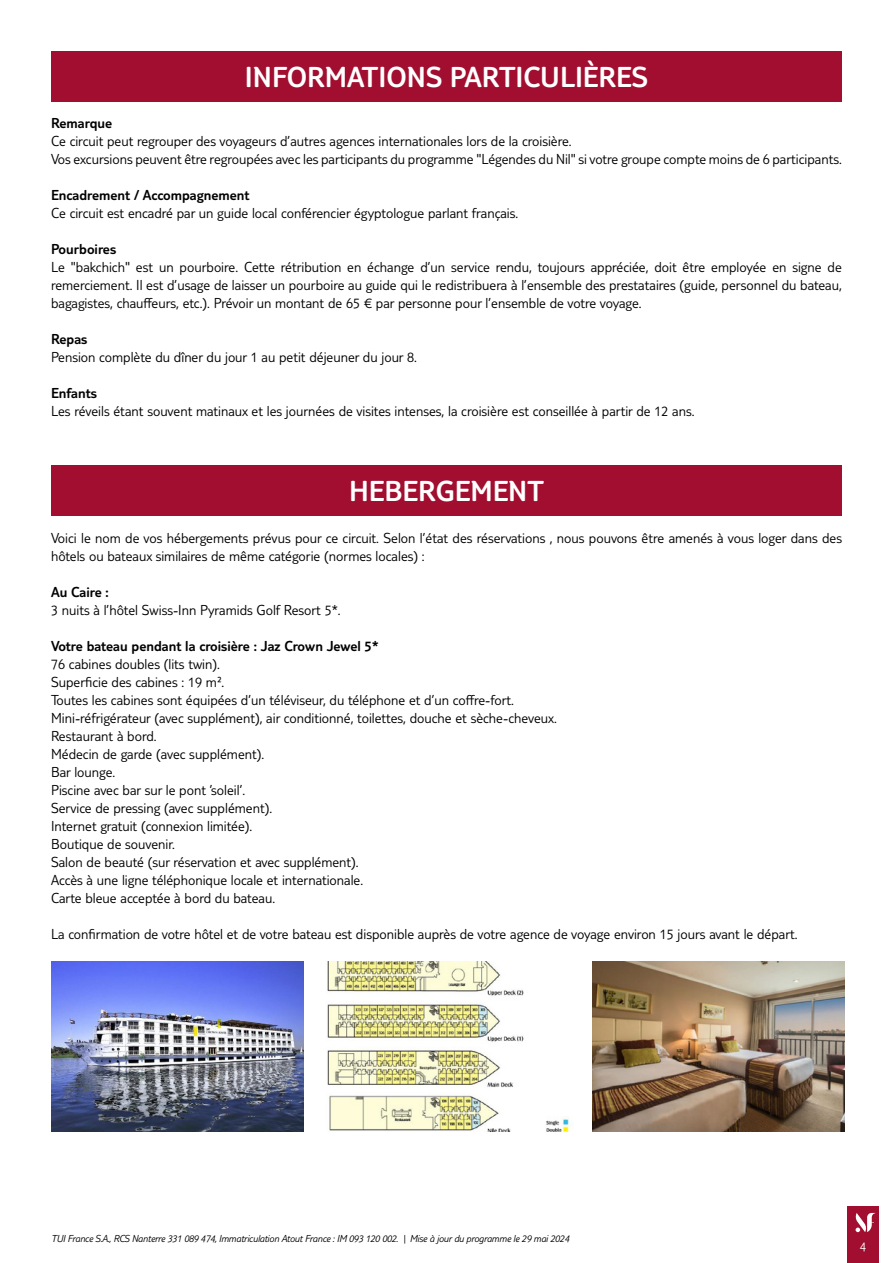
<style>
.page{position:relative;width:893px;height:1263px;background:#fff}
.page>*{position:absolute;margin:0;border:0;box-sizing:border-box;transform-origin:0 0}
.t1{font:300 30px "TUI Type";color:#fff}
.t2{font:300 15px/18px "TUI Type";color:#000}
.t3{font:300 15px "TUI Type";color:#000}
.t4{font:300 13.5px "TUI Type";color:#fff}
.t5{font:italic 300 10.5px "TUI Type";letter-spacing:-.02em;color:#000}
</style>
<div class="page">
<div style="left:847px;top:1206px;width:32px;height:57px;background:#a10e2f"></div>
<svg style="left:855px;top:1213px;width:21px;height:19px"></svg>
<div style="left:51px;top:51px;width:791px;height:51px;background:#a10e2f"></div>
<div style="left:51px;top:465px;width:791px;height:51px;background:#a10e2f"></div>
<img style="left:51px;top:962px;width:252px;height:170px">
<img style="left:327px;top:962px;width:243px;height:170px">
<img style="left:592px;top:962px;width:252px;height:170px">
<h1 class="t1" style="left:245px;top:59px;width:405px">INFORMATIONS PARTICULIÈRES</h1>
<p class="t3" style="left:51px;top:115px;width:63px">Remarque</p>
<p class="t2" style="left:51px;top:132px;width:792px">Ce circuit peut regrouper des voyageurs d’autres agences internationales lors de la croisière.<br>Vos excursions peuvent être regroupées avec les participants du programme "Légendes du Nil" si votre groupe compte moins de 6 participants.</p>
<p class="t3" style="left:51px;top:187px;width:200px">Encadrement / Accompagnement</p>
<p class="t2" style="left:51px;top:204px;width:469px">Ce circuit est encadré par un guide local conférencier égyptologue parlant français.</p>
<p class="t3" style="left:51px;top:241px;width:67px">Pourboires</p>
<p class="t2" style="left:51px;top:258px;width:792px;text-align:justify">Le "bakchich" est un pourboire. Cette rétribution en échange d’un service rendu, toujours appréciée, doit être employée en signe de remerciement. Il est d’usage de laisser un pourboire au guide qui le redistribuera à l’ensemble des prestataires (guide, personnel du bateau, bagagistes, chauffeurs, etc.). Prévoir un montant de 65 € par personne pour l’ensemble de votre voyage.</p>
<p class="t3" style="left:51px;top:331px;width:38px">Repas</p>
<p class="t2" style="left:51px;top:348px;width:367px">Pension complète du dîner du jour 1 au petit déjeuner du jour 8.</p>
<p class="t3" style="left:51px;top:385px;width:47px">Enfants</p>
<p class="t2" style="left:51px;top:402px;width:645px">Les réveils étant souvent matinaux et les journées de visites intenses, la croisière est conseillée à partir de 12 ans.</p>
<h1 class="t1" style="left:349px;top:474px;width:196px">HEBERGEMENT</h1>
<p class="t2" style="left:51px;top:528px;width:792px">Voici le nom de vos hébergements prévus pour ce circuit. Selon l’état des réservations , nous pouvons être amenés à vous loger dans des hôtels ou bateaux similaires de même catégorie (normes locales) :</p>
<p class="t3" style="left:51px;top:583px;width:59px">Au Caire :</p>
<p class="t2" style="left:51px;top:600px;width:291px">3 nuits à l’hôtel Swiss-Inn Pyramids Golf Resort 5*.</p>
<p class="t3" style="left:51px;top:637px;width:329px">Votre bateau pendant la croisière : Jaz Crown Jewel 5*</p>
<p class="t2" style="left:51px;top:654px;width:507px">76 cabines doubles (lits twin).<br>Superficie des cabines : 19 m².<br>Toutes les cabines sont équipées d’un téléviseur, du téléphone et d’un coffre-fort.<br>Mini-réfrigérateur (avec supplément), air conditionné, toilettes, douche et sèche-cheveux.<br>Restaurant à bord.<br>Médecin de garde (avec supplément).<br>Bar lounge.<br>Piscine avec bar sur le pont ’soleil’.<br>Service de pressing (avec supplément).<br>Internet gratuit (connexion limitée).<br>Boutique de souvenir.<br>Salon de beauté (sur réservation et avec supplément).<br>Accès à une ligne téléphonique locale et internationale.<br>Carte bleue acceptée à bord du bateau.</p>
<p class="t2" style="left:51px;top:924px;width:748px">La confirmation de votre hôtel et de votre bateau est disponible auprès de votre agence de voyage environ 15 jours avant le départ.</p>
<p class="t5" style="left:51px;top:1232px;width:520px">TUI France S.A., RCS Nanterre 331 089 474, Immatriculation Atout France : IM 093 120 002. | Mise à jour du programme le 29 mai 2024</p>
<p class="t4" style="left:860px;top:1239px;width:8px">4</p>
</div>
